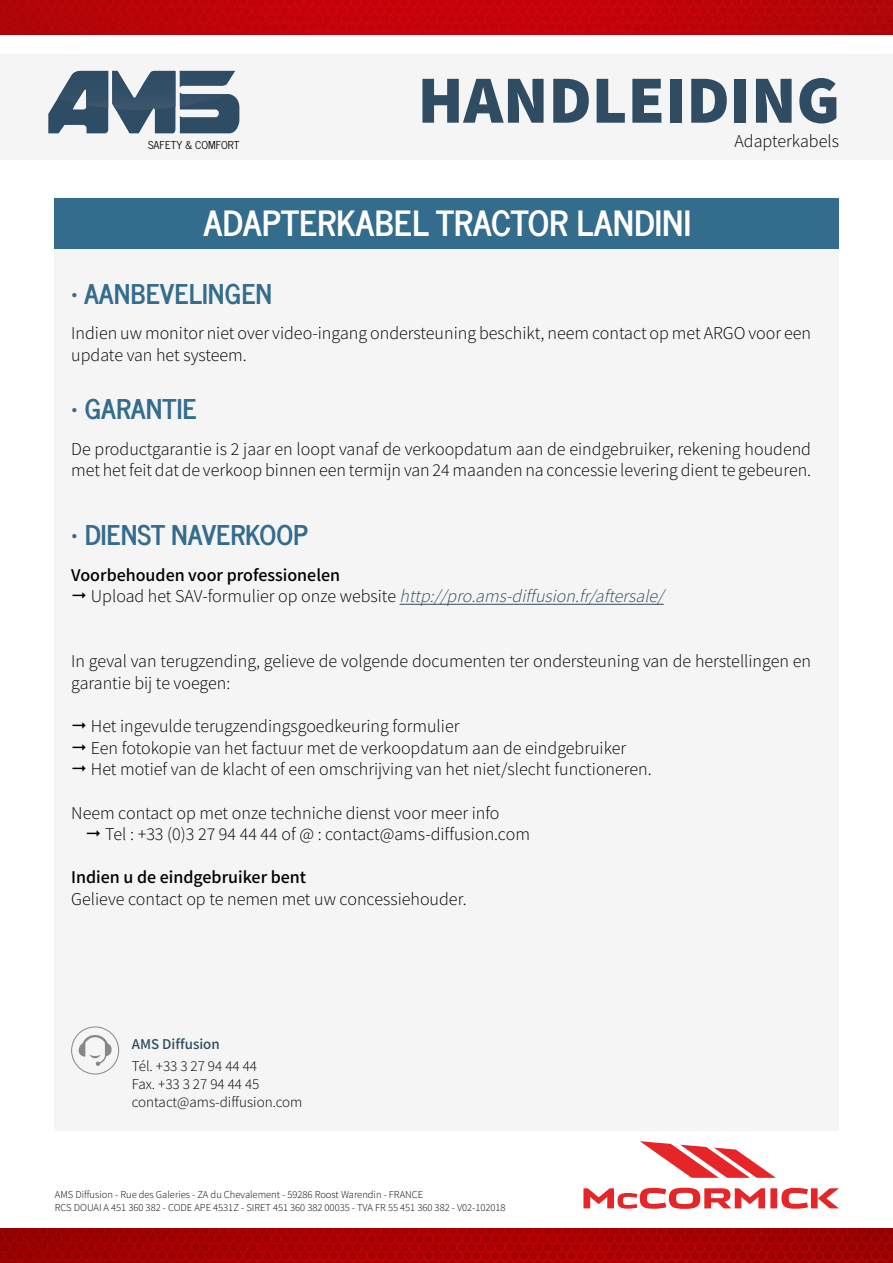
<style>
.page{position:relative;width:893px;height:1263px;background:#fff}
.page>*{position:absolute;margin:0;border:0;box-sizing:border-box;transform-origin:0 0}
.t1{font:900 67.5px "Mada";color:#2f4c63}
.t2{font:700 34.5px "News Cycle";color:#fff}
.t3{font:700 27px "News Cycle";color:#346c8d}
.t4{font:300 18px/21.6px "Mada";color:#000}
.t5{font:italic 300 18px/21.6px "Mada";color:#2f4c63}
.t6{font:500 18px "Mada";color:#000}
.t7{font:300 15px/18px "Mada";color:#000}
.t8{font:500 15px "Mada";color:#2f4c63}
.t9{font:10.8px "News Cycle";color:#010202}
.t10{font:300 10.5px/12.6px "Mada";color:#000}
.s1{font-weight:500;font-style:normal;color:#000}
.s2{font-style:normal;color:#000}
</style>
<div class="page">
<svg style="left:0;top:1228px;width:893px;height:35px;background:#a60102"></svg>
<svg style="left:0;top:0;width:893px;height:35px;background:#be0309"></svg>
<div style="left:0;top:54px;width:893px;height:106px;background:#f5f5f5"></div>
<svg style="left:48px;top:71px;width:191px;height:62px"></svg>
<img style="left:58px;top:71px;width:50px;height:37px">
<svg style="left:583px;top:1188px;width:256px;height:21px"></svg>
<svg style="left:640px;top:1141px;width:136px;height:37px"></svg>
<div style="left:55px;top:198px;width:784px;height:932px;background:#f5f5f5"></div>
<div style="left:55px;top:198px;width:784px;height:51px;background:#346c8d"></div>
<div style="left:71px;top:1026px;width:48px;height:48px;border:1px solid #878787;border-radius:50%"></div>
<svg style="left:79px;top:1035px;width:33px;height:31px"></svg>
<hr style="left:400px;top:604px;width:264px;height:1px;background:#2f4c63">
<p class="t9" style="left:148px;top:135px;width:93px">SAFETY &amp; COMFORT</p>
<h1 class="t1" style="left:418px;top:61px;width:424px">HANDLEIDING</h1>
<p class="t4" style="left:734px;top:132px;width:106px">Adapterkabels</p>
<h2 class="t2" style="left:204px;top:193px;width:489px">ADAPTERKABEL TRACTOR LANDINI</h2>
<h3 class="t3" style="left:71px;top:270px;width:203px">• AANBEVELINGEN</h3>
<p class="t4" style="left:71px;top:323px;width:741px">Indien uw monitor niet over video-ingang ondersteuning beschikt, neem contact op met ARGO voor een update van het systeem.</p>
<h3 class="t3" style="left:71px;top:385px;width:127px">• GARANTIE</h3>
<p class="t4" style="left:71px;top:439px;width:741px">De productgarantie is 2 jaar en loopt vanaf de verkoopdatum aan de eindgebruiker, rekening houdend met het feit dat de verkoop binnen een termijn van 24 maanden na concessie levering dient te gebeuren.</p>
<h3 class="t3" style="left:71px;top:511px;width:239px">• DIENST NAVERKOOP</h3>
<p class="t5" style="left:91px;top:565px;width:579px;text-indent:-20px"><span class="s1">Voorbehouden voor professionelen<br></span><span class="s2">Upload het SAV-formulier op onze website</span> http://pro.ams-diffusion.fr/aftersale/</p>
<p class="t4" style="left:71px;top:651px;width:741px">In geval van terugzending, gelieve de volgende documenten ter ondersteuning van de herstellingen en garantie bij te voegen:</p>
<p class="t4" style="left:91px;top:716px;width:562px">Het ingevulde terugzendingsgoedkeuring formulier<br>Een fotokopie van het factuur met de verkoopdatum aan de eindgebruiker<br>Het motief van de klacht of een omschrijving van het niet/slecht functioneren.</p>
<p class="t4" style="left:105px;top:802px;width:426px;text-indent:-34px">Neem contact op met onze techniche dienst voor meer info<br>Tel : +33 (0)3 27 94 44 44 of @ : contact@ams-diffusion.com</p>
<p class="t6" style="left:71px;top:867px;width:237px">Indien u de eindgebruiker bent</p>
<p class="t4" style="left:71px;top:889px;width:397px">Gelieve contact op te nemen met uw concessiehouder.</p>
<p class="t8" style="left:132px;top:1036px;width:89px">AMS Diffusion</p>
<p class="t7" style="left:132px;top:1057px;width:172px">Tél. +33 3 27 94 44 44<br>Fax. +33 3 27 94 44 45 contact@ams-diffusion.com</p>
<p class="t10" style="left:55px;top:1189px;width:452px">AMS Diffusion - Rue des Galeries - ZA du Chevalement - 59286 Roost Warendin - FRANCE<br>RCS DOUAI A 451 360 382 - CODE APE 4531Z - SIRET 451 360 382 00035 - TVA FR 55 451 360 382 - V02-102018</p>
</div>
